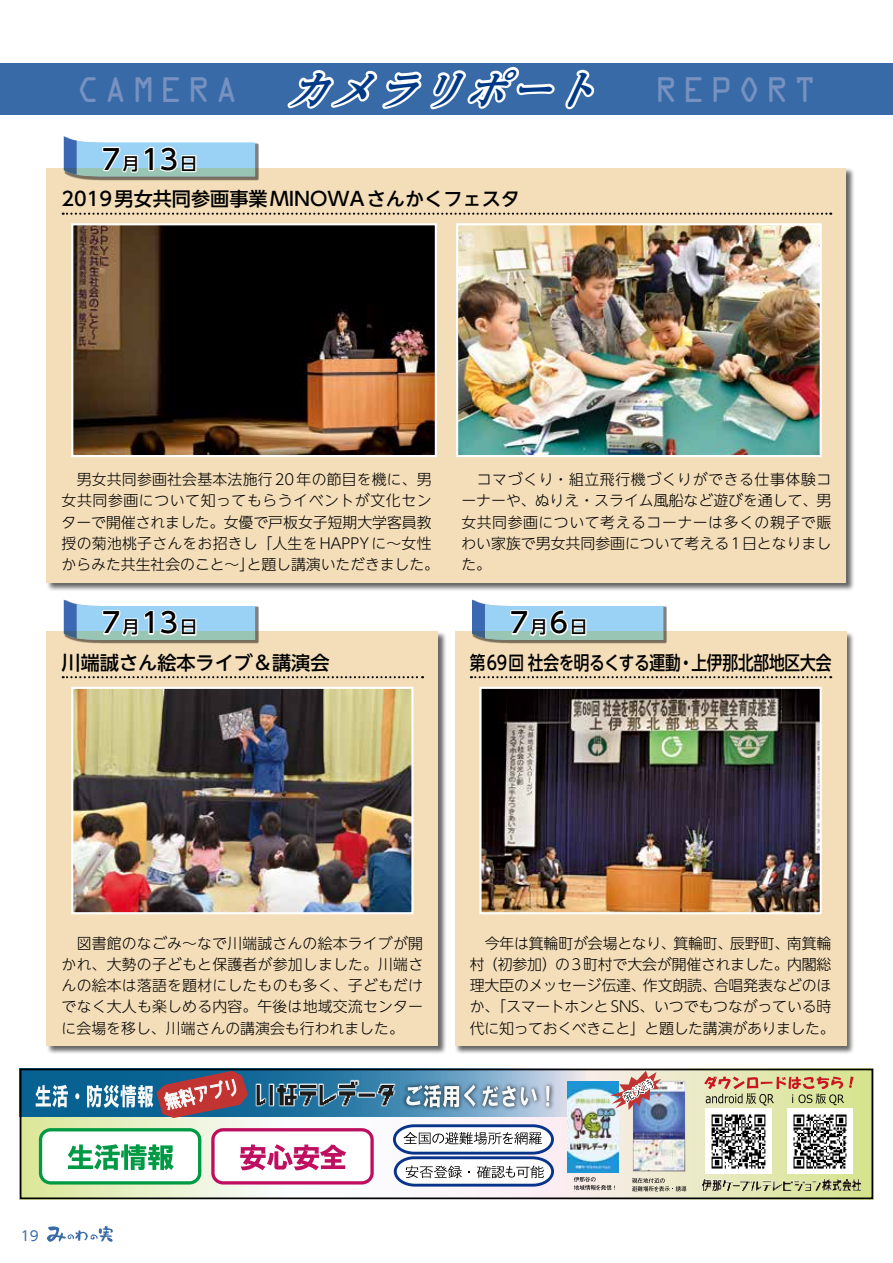
<style>
.page{position:relative;width:893px;height:1263px;background:#fff}
.page>*{position:absolute;margin:0;border:0;box-sizing:border-box;transform-origin:0 0}
.t1{font:italic 700 expanded 40.35px "UD Reimin Pro";color:#003a86}
.t2{font:31.95px "OCRA Std";letter-spacing:.15em;color:#7791c0}
.t3{font:500 27.6px "UD Shin Go NT Pro";color:#000}
.t4{font:500 19.2px "UD Shin Go NT Pro";color:#000}
.t5{font:500 19.2px "UD Shin Go NT Pro";color:#000;scale:.82 1}
.t6{font:500 16.95px "UD Shin Go NT Pro";color:#000}
.t7{font:300 14.85px/21.3px "UD Shin Go NT Pro";color:#000;text-align:justify}
.t8{font:300 14.85px "UD Shin Go NT Pro";letter-spacing:.035em;color:#000}
.t9{font:13.5px "UD Shin Go NT Pro";color:#386aa7}
</style>
<div class="page">
<svg style="left:47px;top:1226px;width:66px;height:16px"></svg>
<div style="left:0;top:64px;width:893px;height:51px;background:#386aa7"></div>
<svg style="left:287px;top:67px;width:308px;height:43px"></svg>
<svg style="left:23px;top:1071px;width:847px;height:125px"></svg>
<img style="left:635px;top:1083px;width:48px;height:86px">
<div style="left:633px;top:1081px;width:52px;height:90px;border:1px solid #fff"></div>
<svg style="left:704px;top:1076px;width:150px;height:29px;background:#cbb688"></svg>
<svg style="left:23px;top:1071px;width:562px;height:46px;background:#4889af"></svg>
<div style="left:41px;top:1130px;width:159px;height:53px;background:#fff;border-radius:10px"></div>
<div style="left:39px;top:1128px;width:162px;height:56px;border:3px solid #094;border-radius:10px"></div>
<svg style="left:68px;top:1144px;width:106px;height:26px"></svg>
<div style="left:213px;top:1130px;width:159px;height:53px;background:#fff;border-radius:10px"></div>
<div style="left:211px;top:1128px;width:163px;height:56px;border:3px solid #be0e60;border-radius:10px"></div>
<svg style="left:240px;top:1144px;width:106px;height:26px"></svg>
<svg style="left:391px;top:1123px;width:164px;height:65px"></svg>
<svg style="left:574px;top:1177px;width:41px;height:13px"></svg>
<svg style="left:632px;top:1178px;width:54px;height:13px"></svg>
<img style="left:400px;top:1078px;width:156px;height:36px">
<svg style="left:406px;top:1084px;width:69px;height:23px"></svg>
<svg style="left:482px;top:1086px;width:55px;height:21px"></svg>
<svg style="left:546px;top:1086px;width:3px;height:20px"></svg>
<svg style="left:36px;top:1085px;width:32px;height:22px"></svg>
<svg style="left:75px;top:1093px;width:4px;height:6px"></svg>
<svg style="left:87px;top:1071px;width:161px;height:47px;background:#737389"></svg>
<img style="left:702px;top:1180px;width:159px;height:10px">
<img style="left:568px;top:1082px;width:51px;height:90px">
<svg style="left:610px;top:1071px;width:51px;height:39px;background:#bda3a9"></svg>
<img style="left:250px;top:1074px;width:152px;height:39px">
<img style="left:706px;top:1108px;width:65px;height:66px">
<img style="left:787px;top:1108px;width:66px;height:66px">
<div style="left:20px;top:1068px;width:853px;height:131px;border:2px solid #000"></div>
<div style="left:455px;top:631px;width:400px;height:424px;background:#000;opacity:.6"></div>
<div style="left:455px;top:631px;width:391px;height:415px;background:#f4deb9"></div>
<svg style="left:471px;top:676px;width:360px;height:2px"></svg>
<div style="left:472px;top:600px;width:195px;height:44px;background:#000;opacity:.5"></div>
<svg style="left:472px;top:600px;width:191px;height:40px"></svg>
<img style="left:482px;top:690px;width:337px;height:221px">
<div style="left:479px;top:687px;width:343px;height:227px;border:2px solid #fff"></div>
<div style="left:46px;top:168px;width:809px;height:423px;background:#000;opacity:.6"></div>
<div style="left:47px;top:168px;width:799px;height:415px;background:#f4deb9"></div>
<svg style="left:63px;top:213px;width:768px;height:2px"></svg>
<div style="left:64px;top:136px;width:195px;height:45px;background:#000;opacity:.5"></div>
<svg style="left:64px;top:136px;width:191px;height:40px"></svg>
<div style="left:46px;top:631px;width:401px;height:424px;background:#000;opacity:.6"></div>
<div style="left:47px;top:631px;width:391px;height:415px;background:#f4deb9"></div>
<svg style="left:63px;top:676px;width:360px;height:2px"></svg>
<div style="left:64px;top:600px;width:195px;height:44px;background:#000;opacity:.5"></div>
<svg style="left:64px;top:600px;width:191px;height:40px"></svg>
<img style="left:74px;top:690px;width:337px;height:221px">
<div style="left:71px;top:687px;width:343px;height:227px;border:2px solid #fff"></div>
<img style="left:459px;top:226px;width:360px;height:228px">
<div style="left:456px;top:223px;width:366px;height:234px;border:2px solid #fff"></div>
<img style="left:74px;top:226px;width:360px;height:228px">
<div style="left:71px;top:223px;width:366px;height:234px;border:2px solid #fff"></div>
<h2 class="t2" style="left:77px;top:76px;width:163px">CAMERA</h2>
<h3 class="t3" style="left:102px;top:137px;width:20px">7</h3>
<p class="t6" style="left:122px;top:150px;width:19px">月</p>
<h3 class="t3" style="left:142px;top:137px;width:38px">13</h3>
<p class="t6" style="left:180px;top:150px;width:19px">日</p>
<h1 class="t1" style="left:286px;top:56px;width:339px">カメラリポート</h1>
<p class="t4" style="left:62px;top:183px;width:460px">2019男女共同参画事業MINOWAさんかくフェスタ</p>
<h2 class="t2" style="left:655px;top:76px;width:163px">REPORT</h2>
<p class="t7" style="left:62px;top:468px;width:371px">　男女共同参画社会基本法施行20年の節目を機に、男</p>
<p class="t8" style="left:62px;top:489px;width:371px">女共同参画について知ってもらうイベントが文化セン</p>
<p class="t7" style="left:62px;top:511px;width:372px">ターで開催されました。女優で戸板女子短期大学客員教</p>
<p class="t7" style="left:62px;top:532px;width:371px">授の菊池桃子さんをお招きし「人生をHAPPYに〜女性</p>
<p class="t7" style="left:247px;top:553px;width:194px">と題し講演いただきました。</p>
<p class="t7" style="left:62px;top:553px;width:194px">からみた共生社会のこと〜」</p>
<p class="t7" style="left:461px;top:468px;width:371px">　コマづくり・組立飛行機づくりができる仕事体験コーナーや、ぬりえ・スライム風船など遊びを通して、男女共同参画について考えるコーナーは多くの親子で賑わい家族で男女共同参画について考える1日となりました。</p>
<h3 class="t3" style="left:102px;top:601px;width:20px">7</h3>
<p class="t6" style="left:122px;top:613px;width:19px">月</p>
<h3 class="t3" style="left:142px;top:601px;width:38px">13</h3>
<p class="t6" style="left:180px;top:613px;width:19px">日</p>
<h3 class="t3" style="left:550px;top:601px;width:20px">6</h3>
<h3 class="t3" style="left:510px;top:601px;width:20px">7</h3>
<p class="t6" style="left:531px;top:613px;width:19px">月</p>
<p class="t6" style="left:570px;top:613px;width:19px">日</p>
<p class="t4" style="left:62px;top:647px;width:269px">川端誠さん絵本ライブ＆講演会</p>
<p class="t5" style="left:470px;top:647px;width:442px">第69回社会を明るくする運動・上伊那北部地区大会</p>
<p class="t7" style="left:62px;top:932px;width:363px">　図書館のなごみ〜なで川端誠さんの絵本ライブが開かれ、大勢の子どもと保護者が参加しました。川端さんの絵本は落語を題材にしたものも多く、子どもだけでなく大人も楽しめる内容。午後は地域交流センターに会場を移し、川端さんの講演会も行われました。</p>
<p class="t7" style="left:470px;top:932px;width:207px">　今年は箕輪町が会場となり、</p>
<p class="t7" style="left:470px;top:953px;width:363px">村（初参加）の3町村で大会が開催されました。内閣総</p>
<p class="t7" style="left:714px;top:974px;width:119px">合唱発表などのほ</p>
<p class="t7" style="left:673px;top:932px;width:61px">箕輪町、</p>
<p class="t7" style="left:787px;top:932px;width:46px">南箕輪</p>
<p class="t7" style="left:730px;top:932px;width:61px">辰野町、</p>
<p class="t7" style="left:470px;top:974px;width:366px;text-align:left">理大臣のメッセージ伝達、<br>か、「スマートホンとSNS、いつでもつながっている時代に知っておくべきこと」と題した講演がありました。</p>
<p class="t7" style="left:643px;top:974px;width:75px">作文朗読、</p>
<p class="t9" style="left:21px;top:1225px;width:19px">19</p>
</div>
